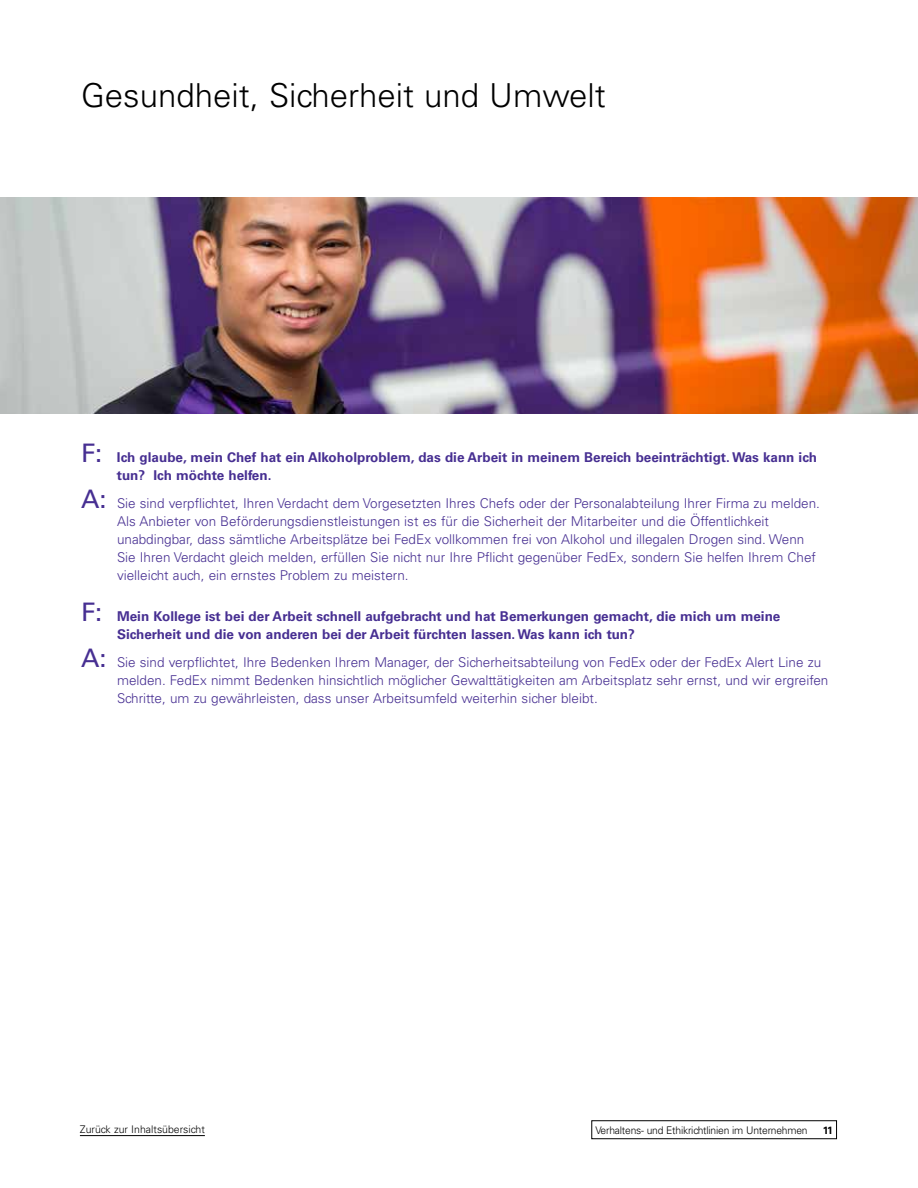
<style>
.page{position:relative;width:918px;height:1188px;background:#fff}
.page>*{position:absolute;margin:0;border:0;box-sizing:border-box;transform-origin:0 0}
.t1{font:300 33px "Univers";color:#000}
.t2{font:300 13.5px/18px "Univers";color:#472f92}
.t3{font:700 13.5px/18px "Univers";color:#472f92}
.t4{font:300 10.5px "Univers";letter-spacing:-.02em;color:#000}
.t5{font:300 10.5px "Univers";color:#000}
.t6{font:700 10.5px "Univers";color:#000}
.s1{font-weight:400;font-size:25.5px}
</style>
<div class="page">
<div style="left:592px;top:1121px;width:245px;height:18px;border:1px solid #000"></div>
<hr style="left:80px;top:1135px;width:125px;height:1px;background:#000">
<img style="left:0;top:198px;width:918px;height:216px">
<h1 class="t1" style="left:81px;top:76px;width:526px">Gesundheit, Sicherheit und Umwelt</h1>
<p class="t3" style="left:117px;top:448px;width:702px;text-indent:-36px"><span class="s1">F:</span> Ich glaube, mein Chef hat ein Alkoholproblem, das die Arbeit in meinem Bereich beeinträchtigt. Was kann ich tun? Ich möchte helfen.</p>
<p class="t2" style="left:117px;top:495px;width:704px;text-indent:-36px"><span class="s1">A:</span> Sie sind verpflichtet, Ihren Verdacht dem Vorgesetzten Ihres Chefs oder der Personalabteilung Ihrer Firma zu melden.<br>Als Anbieter von Beförderungsdienstleistungen ist es für die Sicherheit der Mitarbeiter und die Öffentlichkeit unabdingbar, dass sämtliche Arbeitsplätze bei FedEx vollkommen frei von Alkohol und illegalen Drogen sind. Wenn Sie Ihren Verdacht gleich melden, erfüllen Sie nicht nur Ihre Pflicht gegenüber FedEx, sondern Sie helfen Ihrem Chef vielleicht auch, ein ernstes Problem zu meistern.</p>
<p class="t3" style="left:117px;top:607px;width:665px;text-indent:-36px"><span class="s1">F:</span> Mein Kollege ist bei der Arbeit schnell aufgebracht und hat Bemerkungen gemacht, die mich um meine<br>Sicherheit und die von anderen bei der Arbeit fürchten lassen. Was kann ich tun?</p>
<p class="t2" style="left:117px;top:654px;width:713px;text-indent:-36px"><span class="s1">A:</span> Sie sind verpflichtet, Ihre Bedenken Ihrem Manager, der Sicherheitsabteilung von FedEx oder der FedEx Alert Line zu melden. FedEx nimmt Bedenken hinsichtlich möglicher Gewalttätigkeiten am Arbeitsplatz sehr ernst, und wir ergreifen<br>Schritte, um zu gewährleisten, dass unser Arbeitsumfeld weiterhin sicher bleibt.</p>
<p class="t5" style="left:80px;top:1123px;width:126px">Zurück zur Inhaltsübersicht</p>
<p class="t4" style="left:595px;top:1124px;width:214px">Verhaltens- und Ethikrichtlinien im Unternehmen</p>
<p class="t6" style="left:823px;top:1124px;width:12px">11</p>
</div>
